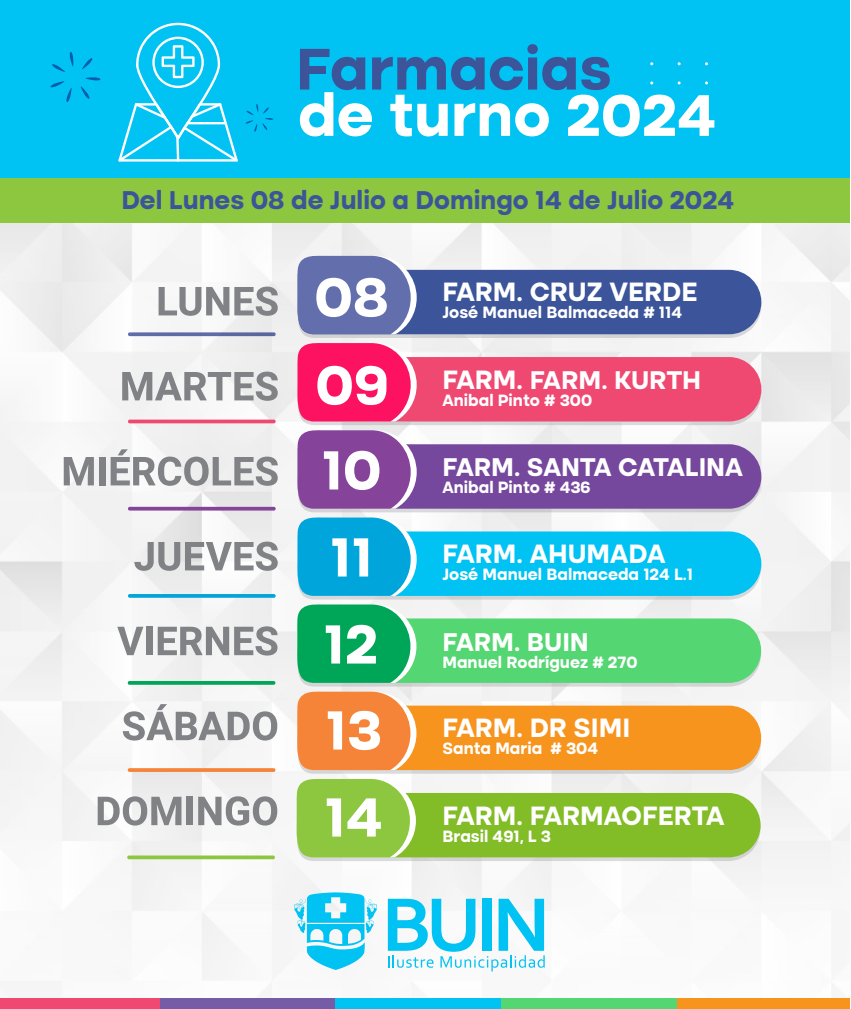
<style>
.page{position:relative;width:851px;height:1009px;background:#fff}
.page>*{position:absolute;margin:0;border:0;box-sizing:border-box;transform-origin:0 0}
.t1{font:700 60.7px "Altone Trial";color:#fff}
.t2{font:700 60.7px "Altone Trial";color:#3b549a}
.t3{font:700 57px "Altone Trial";color:#fff}
.t4{font:700 26.8px "Altone Trial";color:#fff}
.t5{font:700 26px "Altone Trial";color:#3b549a}
.t6{font:700 25.9px "Altone Trial";color:#fff}
.t7{font:700 16.6px "Altone Trial";color:#fff}
.s1{font-size:26.8px}
</style>
<div class="page">
<img style="left:0;top:223px;width:849px;height:776px">
<div style="left:0;top:999px;width:171px;height:10px;background:#ef4871"></div>
<div style="left:160px;top:999px;width:181px;height:10px;background:#765ba7"></div>
<div style="left:335px;top:999px;width:180px;height:10px;background:#00c2f3"></div>
<div style="left:501px;top:999px;width:181px;height:10px;background:#54d672"></div>
<div style="left:676px;top:999px;width:173px;height:10px;background:#f7941e"></div>
<div style="left:0;top:0;width:849px;height:184px;background:#00c2f3"></div>
<svg style="left:158px;top:287px;width:120px;height:29px"></svg>
<svg style="left:122px;top:372px;width:156px;height:29px"></svg>
<svg style="left:64px;top:457px;width:30px;height:28px"></svg>
<div style="left:99px;top:457px;width:6px;height:28px;background:#808285"></div>
<svg style="left:111px;top:449px;width:167px;height:37px"></svg>
<svg style="left:134px;top:542px;width:144px;height:29px"></svg>
<svg style="left:294px;top:892px;width:83px;height:78px"></svg>
<svg style="left:388px;top:899px;width:156px;height:72px"></svg>
<svg style="left:118px;top:23px;width:120px;height:139px"></svg>
<div style="left:0;top:179px;width:849px;height:44px;background:#8dc63f"></div>
<svg style="left:128px;top:332px;width:147px;height:4px"></svg>
<svg style="left:127px;top:420px;width:149px;height:3px"></svg>
<svg style="left:127px;top:507px;width:149px;height:4px"></svg>
<svg style="left:127px;top:594px;width:149px;height:4px"></svg>
<svg style="left:80px;top:77px;width:20px;height:22px"></svg>
<svg style="left:50px;top:81px;width:22px;height:21px"></svg>
<svg style="left:52px;top:52px;width:21px;height:20px"></svg>
<svg style="left:82px;top:58px;width:11px;height:12px"></svg>
<svg style="left:245px;top:104px;width:28px;height:28px"></svg>
<svg style="left:117px;top:627px;width:26px;height:28px"></svg>
<div style="left:146px;top:627px;width:6px;height:28px;background:#808285"></div>
<svg style="left:158px;top:626px;width:119px;height:30px"></svg>
<svg style="left:123px;top:704px;width:154px;height:37px"></svg>
<svg style="left:98px;top:796px;width:83px;height:30px"></svg>
<div style="left:187px;top:797px;width:6px;height:28px;background:#808285"></div>
<svg style="left:198px;top:796px;width:79px;height:30px"></svg>
<svg style="left:127px;top:681px;width:149px;height:4px"></svg>
<svg style="left:127px;top:768px;width:149px;height:4px"></svg>
<svg style="left:126px;top:856px;width:149px;height:3px"></svg>
<svg style="left:296px;top:254px;width:465px;height:607px"></svg>
<h1 class="t2" style="left:296px;top:42px;width:317px">Farmacias</h1>
<h1 class="t1" style="left:298px;top:88px;width:420px">de turno 2024</h1>
<h3 class="t5" style="left:121px;top:189px;width:614px">Del Lunes 08 de Julio a Domingo 14 de Julio 2024</h3>
<h2 class="t3" style="left:314px;top:272px;width:76px">08</h2>
<h2 class="t3" style="left:315px;top:360px;width:75px">09</h2>
<h2 class="t3" style="left:321px;top:445px;width:61px">10</h2>
<h2 class="t3" style="left:330px;top:532px;width:44px">11</h2>
<h2 class="t3" style="left:323px;top:619px;width:56px">12</h2>
<h2 class="t3" style="left:325px;top:705px;width:58px">13</h2>
<h2 class="t3" style="left:324px;top:792px;width:60px">14</h2>
<h3 class="t4" style="left:442px;top:279px;width:257px">FARM. CRUZ VERDE</h3>
<p class="t7" style="left:442px;top:305px;width:241px">José Manuel Balmaceda # 114</p>
<h3 class="t6" style="left:442px;top:368px;width:260px"><span class="s1">FARM.</span> FARM. KURTH</h3>
<p class="t7" style="left:442px;top:393px;width:151px">Anibal Pinto # 300</p>
<h3 class="t6" style="left:442px;top:455px;width:302px">FARM. SANTA CATALINA</h3>
<p class="t7" style="left:442px;top:480px;width:150px">Anibal Pinto # 436</p>
<h3 class="t4" style="left:442px;top:541px;width:224px">FARM. AHUMADA</h3>
<p class="t7" style="left:442px;top:567px;width:252px">José Manuel Balmaceda 124 L.1</p>
<h3 class="t6" style="left:442px;top:630px;width:148px">FARM. BUIN</h3>
<p class="t7" style="left:442px;top:655px;width:196px">Manuel Rodríguez # 270</p>
<h3 class="t4" style="left:442px;top:715px;width:189px">FARM. DR SIMI</h3>
<p class="t7" style="left:442px;top:741px;width:157px">Santa Maria # 304</p>
<h3 class="t4" style="left:442px;top:803px;width:283px">FARM. FARMAOFERTA</h3>
<p class="t7" style="left:442px;top:829px;width:110px">Brasil 491, L 3</p>
</div>
